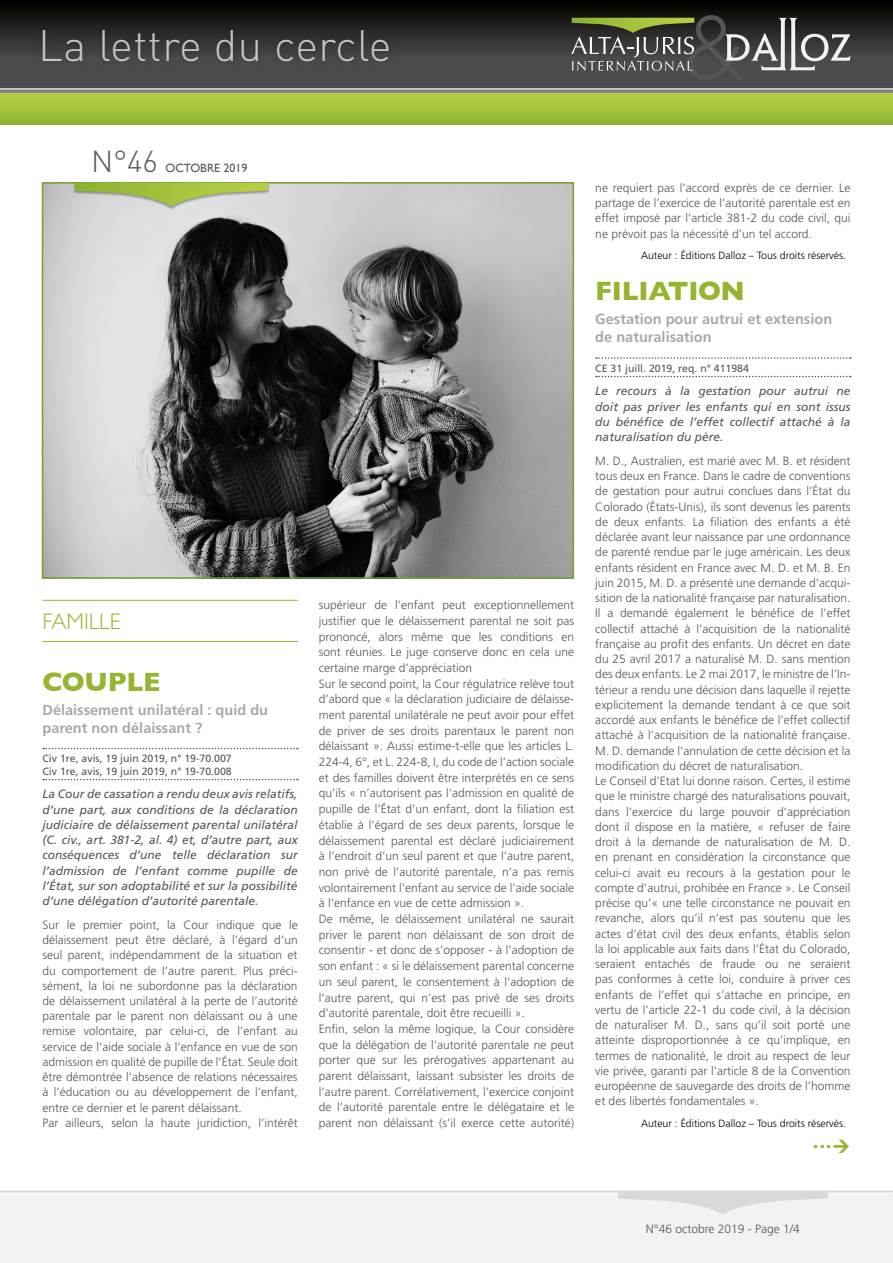
<style>
.page{position:relative;width:893px;height:1263px;background:#fff}
.page>*{position:absolute;margin:0;border:0;box-sizing:border-box;transform-origin:0 0}
.t1{font:300 95.85px "Gill Sans";color:#565658}
.t2{font:300 43.5px "DIN";letter-spacing:.01em;color:#c5c5c8}
.t3{font:300 30px "DIN";color:#565658}
.t4{font:700 27px "Gill Sans";letter-spacing:-.01em;color:#96b42f}
.t5{font:300 22.5px "Gill Sans";color:#96b42f}
.t6{font:700 14.55px/17.7px "Frutiger";color:#a8a9ae}
.t7{font:300 12px/15.3px "Frutiger";color:#565658}
.t8{font:italic 12px/15.3px "Frutiger";color:#565658;text-align:justify}
.t9{font:12px "Gill Sans";color:#565658}
.t10{font:10.5px/12.6px "Frutiger";color:#565658}
.t11{font:300 10.5px "Frutiger";color:#000}
</style>
<div class="page">
<div style="left:0;top:1190px;width:893px;height:73px;background:#f2f1f3"></div>
<hr style="left:43px;top:600px;width:255px;height:1px;background:#96b42f">
<hr style="left:43px;top:641px;width:255px;height:1px;background:#96b42f">
<svg style="left:43px;top:748px;width:255px;height:1px"></svg>
<svg style="left:43px;top:779px;width:255px;height:1px"></svg>
<svg style="left:596px;top:357px;width:255px;height:2px"></svg>
<svg style="left:596px;top:376px;width:255px;height:1px"></svg>
<img style="left:45px;top:185px;width:526px;height:391px">
<div style="left:42px;top:182px;width:532px;height:397px;border:2px solid #76a02d"></div>
<svg style="left:0;top:0;width:893px;height:87px"></svg>
<div style="left:35px;top:22px;width:362px;height:47px;background:#000;opacity:.2"></div>
<svg style="left:0;top:93px;width:893px;height:31px"></svg>
<hr style="left:0;top:87px;width:893px;height:2px;background:#47453e">
<hr style="left:0;top:89px;width:893px;height:2px;background:#c3c4c7">
<hr style="left:0;top:90px;width:893px;height:2px;background:#7d7a7a">
<hr style="left:0;top:91px;width:893px;height:2px;background:#88878a">
<svg style="left:571px;top:18px;width:123px;height:53px"></svg>
<svg style="left:725px;top:18px;width:126px;height:52px"></svg>
<svg style="left:618px;top:1191px;width:210px;height:24px"></svg>
<div style="left:73px;top:183px;width:197px;height:28px;background:#000;opacity:.33"></div>
<svg style="left:75px;top:183px;width:193px;height:24px"></svg>
<h2 class="t2" style="left:38px;top:19px;width:355px">La lettre du cercle</h2>
<h1 class="t1" style="left:685px;top:-28px;width:60px">&amp;</h1>
<h3 class="t3" style="left:91px;top:143px;width:68px">N°46</h3>
<p class="t9" style="left:166px;top:161px;width:84px">OCTOBRE 2019</p>
<h3 class="t5" style="left:43px;top:604px;width:80px">FAMILLE</h3>
<h3 class="t4" style="left:43px;top:660px;width:120px">COUPLE</h3>
<p class="t6" style="left:43px;top:701px;width:227px">Délaissement unilatéral : quid du parent non délaissant ?</p>
<p class="t10" style="left:43px;top:752px;width:191px">Civ 1re, avis, 19 juin 2019, n° 19-70.007<br>Civ 1re, avis, 19 juin 2019, n° 19-70.008</p>
<p class="t8" style="left:43px;top:787px;width:257px">La Cour de cassation a rendu deux avis relatifs, d’une part, aux conditions de la déclaration judiciaire de délaissement parental unilatéral (C. civ., art. 381-2, al. 4) et, d’autre part, aux conséquences d’une telle déclaration sur l’admission de l’enfant comme pupille de l’État, sur son adoptabilité et sur la possibilité d’une délégation d’autorité parentale.</p>
<p class="t7" style="left:43px;top:917px;width:257px">Sur le premier point, la Cour indique que le délaissement peut être déclaré, à l’égard d’un seul parent, indépendamment de la situation et du comportement de l’autre parent. Plus préci&shy;sément, la loi ne subordonne pas la déclaration de délaissement unilatéral à la perte de l’autorité parentale par le parent non délaissant ou à une remise volontaire, par celui-ci, de l’enfant au service de l’aide sociale à l’enfance en vue de son admission en qualité de pupille de l’État. Seule doit être démontrée l’absence de relations nécessaires à l’éducation ou au développement de l’enfant, entre ce dernier et le parent délaissant.<br>Par ailleurs, selon la haute juridiction, l’intérêt</p>
<p class="t7" style="left:319px;top:597px;width:257px;line-height:15.8px">supérieur de l’enfant peut exceptionnellement justifier que le délaissement parental ne soit pas prononcé, alors même que les conditions en sont réunies. Le juge conserve donc en cela une certaine marge d’appréciation<br>Sur le second point, la Cour régulatrice relève tout d’abord que « la déclaration judiciaire de délaisse&shy;ment parental unilatérale ne peut avoir pour effet de priver de ses droits parentaux le parent non délaissant ». Aussi estime-t-elle que les articles L.<br>224-4, 6°, et L. 224-8, I, du code de l’action sociale et des familles doivent être interprétés en ce sens qu’ils « n’autorisent pas l’admission en qualité de pupille de l’État d’un enfant, dont la filiation est établie à l’égard de ses deux parents, lorsque le délaissement parental est déclaré judiciairement à l’endroit d’un seul parent et que l’autre parent, non privé de l’autorité parentale, n’a pas remis volontairement l’enfant au service de l’aide sociale à l’enfance en vue de cette admission ».<br>De même, le délaissement unilatéral ne saurait priver le parent non délaissant de son droit de consentir - et donc de s’opposer - à l’adoption de son enfant : « si le délaissement parental concerne un seul parent, le consentement à l’adoption de l’autre parent, qui n’est pas privé de ses droits d’autorité parentale, doit être recueilli ».<br>Enfin, selon la même logique, la Cour considère que la délégation de l’autorité parentale ne peut porter que sur les prérogatives appartenant au parent délaissant, laissant subsister les droits de l’autre parent. Corrélativement, l’exercice conjoint de l’autorité parentale entre le délégataire et le parent non délaissant (s’il exerce cette autorité)</p>
<p class="t7" style="left:595px;top:180px;width:257px;text-align:justify">ne requiert pas l’accord exprès de ce dernier. Le partage de l’exercice de l’autorité parentale est en effet imposé par l’article 381-2 du code civil, qui ne prévoit pas la nécessité d’un tel accord.</p>
<p class="t11" style="left:641px;top:249px;width:207px">Auteur : Éditions Dalloz – Tous droits réservés.</p>
<h3 class="t4" style="left:595px;top:270px;width:151px">FILIATION</h3>
<p class="t6" style="left:595px;top:310px;width:238px">Gestation pour autrui et extension de naturalisation</p>
<p class="t10" style="left:595px;top:362px;width:155px">CE 31 juill. 2019, req. n° 411984</p>
<p class="t8" style="left:595px;top:384px;width:257px">Le recours à la gestation pour autrui ne doit pas priver les enfants qui en sont issus du bénéfice de l’effet collectif attaché à la naturalisation du père.</p>
<p class="t7" style="left:595px;top:453px;width:257px">M. D., Australien, est marié avec M. B. et résident tous deux en France. Dans le cadre de conventions de gestation pour autrui conclues dans l’État du Colorado (États-Unis), ils sont devenus les parents de deux enfants. La filiation des enfants a été déclarée avant leur naissance par une ordonnance de parenté rendue par le juge américain. Les deux enfants résident en France avec M. D. et M. B. En juin 2015, M. D. a présenté une demande d’acqui&shy;sition de la nationalité française par naturalisation.<br>Il a demandé également le bénéfice de l’effet collectif attaché à l’acquisition de la nationalité française au profit des enfants. Un décret en date du 25 avril 2017 a naturalisé M. D. sans mention des deux enfants. Le 2 mai 2017, le ministre de l’In&shy;térieur a rendu une décision dans laquelle il rejette explicitement la demande tendant à ce que soit accordé aux enfants le bénéfice de l’effet collectif attaché à l’acquisition de la nationalité française.<br>M. D. demande l’annulation de cette décision et la modification du décret de naturalisation.<br>Le Conseil d’Etat lui donne raison. Certes, il estime que le ministre chargé des naturalisations pouvait, dans l’exercice du large pouvoir d’appréciation dont il dispose en la matière, « refuser de faire droit à la demande de naturalisation de M. D. en prenant en considération la circonstance que celui-ci avait eu recours à la gestation pour le compte d’autrui, prohibée en France ». Le Conseil précise qu’« une telle circonstance ne pouvait en revanche, alors qu’il n’est pas soutenu que les actes d’état civil des deux enfants, établis selon la loi applicable aux faits dans l’État du Colorado, seraient entachés de fraude ou ne seraient pas conformes à cette loi, conduire à priver ces enfants de l’effet qui s’attache en principe, en vertu de l’article 22-1 du code civil, à la décision de naturaliser M. D., sans qu’il soit porté une atteinte disproportionnée à ce qu’implique, en termes de nationalité, le droit au respect de leur vie privée, garanti par l’article 8 de la Convention européenne de sauvegarde des droits de l’homme et des libertés fondamentales ».</p>
<p class="t11" style="left:641px;top:1117px;width:207px">Auteur : Éditions Dalloz – Tous droits réservés.</p>
<p class="t7" style="left:646px;top:1221px;width:155px">N°46 octobre 2019 - Page 1/4</p>
</div>
